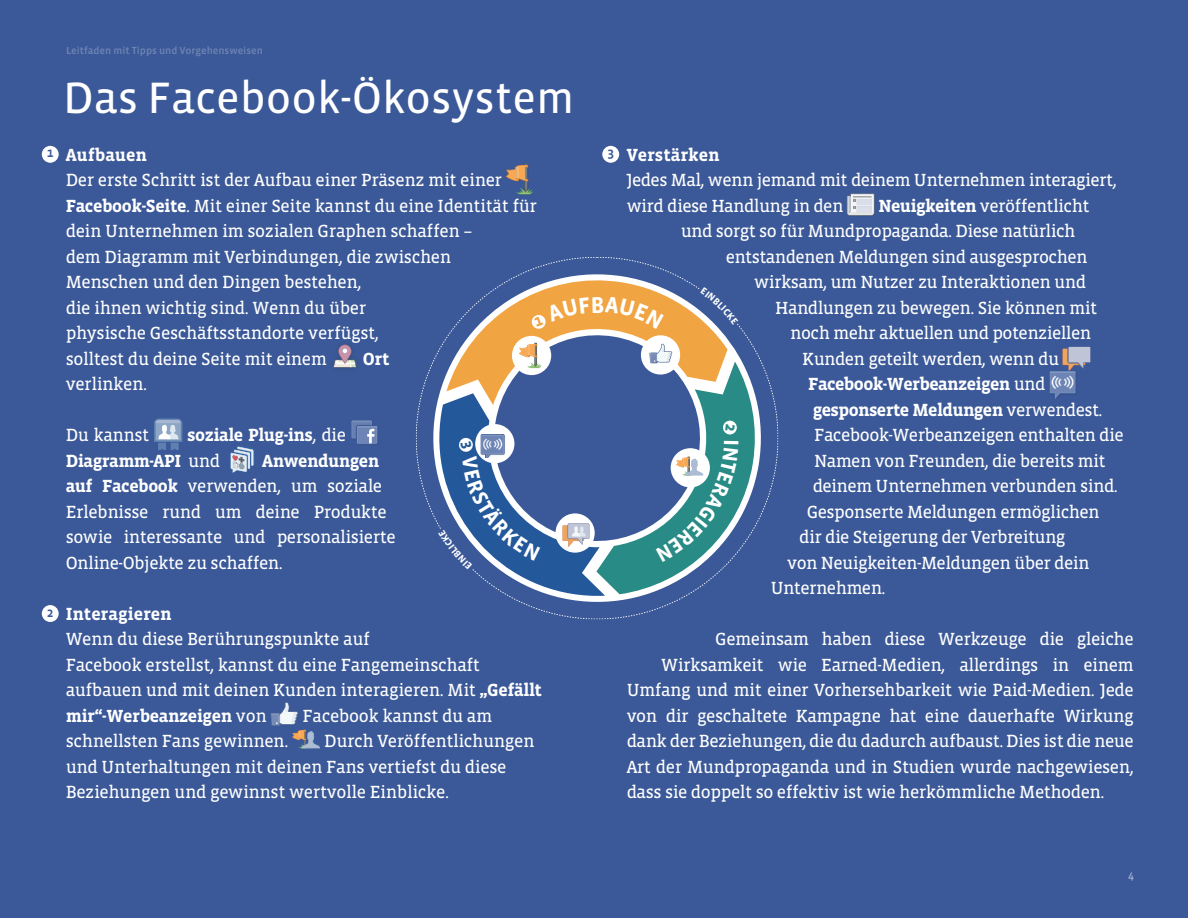
<style>
.page{position:relative;width:1188px;height:918px;background:#3b5998}
.page>*{position:absolute;margin:0;border:0;box-sizing:border-box;transform-origin:0 0}
.Title_reversed{font:45px "Vista Sans OT";color:#fff}
.Intro_reversed{font:18px/25.5px "Vista Slab";letter-spacing:-.025em;color:#fff}
.Intro_reversed-2{font:700 18px/25.5px "Vista Slab";letter-spacing:-.03em;color:#fff}
.Case_studies{font:500 13.5px "Vista Sans OT";color:#3b5998}
.t1{font:12px "Vista Sans OT";color:#b9c2db}
.t2{font:500 10.5px "Vista Sans OT";color:#6d84b4}
.s1{font-weight:700}
.s2{font-weight:400}
</style>
<div class="page">
<svg style="left:506px;top:164px;width:27px;height:31px"></svg>
<svg style="left:333px;top:345px;width:24px;height:23px"></svg>
<svg style="left:154px;top:418px;width:28px;height:32px"></svg>
<svg style="left:351px;top:420px;width:27px;height:24px"></svg>
<svg style="left:230px;top:446px;width:24px;height:27px"></svg>
<svg style="left:270px;top:702px;width:50px;height:47px"></svg>
<svg style="left:847px;top:194px;width:28px;height:22px"></svg>
<svg style="left:1049px;top:347px;width:42px;height:52px"></svg>
<svg style="left:421px;top:262px;width:352px;height:352px"></svg>
<div style="left:42px;top:146px;width:17px;height:17px;background:#fff;border-radius:50%"></div>
<div style="left:42px;top:605px;width:17px;height:17px;background:#fff;border-radius:50%"></div>
<div style="left:602px;top:146px;width:17px;height:17px;background:#fff;border-radius:50%"></div>
<svg style="left:427px;top:270px;width:332px;height:326px"></svg>
<p class="Case_studies" style="left:47px;top:146px;width:8px">1</p>
<p class="Case_studies" style="left:47px;top:605px;width:8px">2</p>
<p class="t2" style="left:66px;top:45px;width:198px">Leitfaden mit Tipps und Vorgehensweisen</p>
<p class="Title_reversed" style="left:63px;top:74px;width:513px">Das Facebook-Ökosystem</p>
<p class="Intro_reversed" style="left:66px;top:143px;width:473px"><span class="s1">Aufbauen<br></span>Der erste Schritt ist der Aufbau einer Präsenz mit einer <span class="s1">Facebook-Seite</span>. Mit einer Seite kannst du eine Identität für dein Unternehmen im sozialen Graphen schaffen –<br>dem Diagramm mit Verbindungen, die zwischen Menschen und den Dingen bestehen,<br>die ihnen wichtig sind. Wenn du über<br>physische Geschäftsstandorte verfügst,<br>solltest du deine Seite mit einem</p>
<p class="Intro_reversed-2" style="left:363px;top:347px;width:28px">Ort</p>
<p class="Intro_reversed" style="left:66px;top:372px;width:83px">verlinken.</p>
<p class="Intro_reversed" style="left:66px;top:423px;width:85px">Du kannst</p>
<p class="Intro_reversed-2" style="left:66px;top:423px;width:282px;text-indent:122px">soziale Plug-ins<span class="s2">, die<br></span>Diagramm-API <span class="s2">und</span></p>
<p class="Intro_reversed" style="left:66px;top:449px;width:331px;text-indent:196px"><span class="s1">Anwendungen auf Facebook</span> verwenden, um soziale<br>Erlebnisse rund um deine Produkte sowie interessante und personalisierte<br>Online-Objekte zu schaffen.</p>
<p class="Intro_reversed" style="left:66px;top:602px;width:478px"><span class="s1">Interagieren<br></span>Wenn du diese Berührungspunkte auf<br>Facebook erstellst, kannst du eine Fangemeinschaft aufbauen und mit deinen Kunden interagieren. Mit <span class="s1">„Gefällt mir“-Werbeanzeigen</span> von</p>
<p class="Intro_reversed" style="left:303px;top:704px;width:191px">Facebook kannst du am</p>
<p class="Intro_reversed" style="left:66px;top:729px;width:224px">schnellsten Fans gewinnen.</p>
<p class="Intro_reversed" style="left:66px;top:729px;width:470px;text-indent:258px">Durch Veröffentlichungen und Unterhaltungen mit deinen Fans vertiefst du diese<br>Beziehungen und gewinnst wertvolle Einblicke.</p>
<p class="Case_studies" style="left:607px;top:146px;width:8px">3</p>
<p class="Intro_reversed" style="left:627px;top:143px;width:491px"><span class="s1">Verstärken<br></span>Jedes Mal, wenn jemand mit deinem Unternehmen interagiert, wird diese Handlung in den</p>
<p class="Intro_reversed" style="left:879px;top:194px;width:213px"><span class="s1">Neuigkeiten</span> veröffentlicht</p>
<p class="Intro_reversed" style="left:681px;top:219px;width:396px">und sorgt so für Mundpropaganda. Diese natürlich</p>
<p class="Intro_reversed" style="left:726px;top:245px;width:363px">entstandenen Meldungen sind ausgesprochen</p>
<p class="Intro_reversed" style="left:754px;top:270px;width:333px">wirksam, um Nutzer zu Interaktionen und</p>
<p class="Intro_reversed" style="left:775px;top:296px;width:324px">Handlungen zu bewegen. Sie können mit</p>
<p class="Intro_reversed" style="left:790px;top:321px;width:303px">noch mehr aktuellen und potenziellen</p>
<p class="Intro_reversed" style="left:802px;top:347px;width:258px">Kunden geteilt werden, wenn du</p>
<p class="Intro_reversed-2" style="left:808px;top:372px;width:239px">Facebook-Werbeanzeigen <span class="s2">und</span></p>
<p class="Intro_reversed-2" style="left:813px;top:398px;width:291px">gesponserte Meldungen <span class="s2">verwendest.</span></p>
<p class="Intro_reversed" style="left:814px;top:423px;width:311px">Facebook-Werbeanzeigen enthalten die</p>
<p class="Intro_reversed" style="left:814px;top:449px;width:293px">Namen von Freunden, die bereits mit</p>
<p class="Intro_reversed" style="left:813px;top:474px;width:307px">deinem Unternehmen verbunden sind.</p>
<p class="Intro_reversed" style="left:807px;top:500px;width:295px">Gesponserte Meldungen ermöglichen</p>
<p class="Intro_reversed" style="left:799px;top:525px;width:268px">dir die Steigerung der Verbreitung</p>
<p class="Intro_reversed" style="left:787px;top:551px;width:304px">von Neuigkeiten-Meldungen über dein</p>
<p class="Intro_reversed" style="left:771px;top:576px;width:116px">Unternehmen.</p>
<p class="Intro_reversed" style="left:715px;top:627px;width:420px">Gemeinsam haben diese Werkzeuge die gleiche</p>
<p class="Intro_reversed" style="left:661px;top:653px;width:474px">Wirksamkeit wie Earned-Medien, allerdings in einem</p>
<p class="Intro_reversed" style="left:627px;top:678px;width:509px">Umfang und mit einer Vorhersehbarkeit wie Paid-Medien. Jede</p>
<p class="Intro_reversed" style="left:627px;top:704px;width:509px">von dir geschaltete Kampagne hat eine dauerhafte Wirkung</p>
<p class="Intro_reversed" style="left:627px;top:729px;width:509px">dank der Beziehungen, die du dadurch aufbaust. Dies ist die neue</p>
<p class="Intro_reversed" style="left:627px;top:755px;width:509px">Art der Mundpropaganda und in Studien wurde nachgewiesen,</p>
<p class="Intro_reversed" style="left:627px;top:780px;width:479px">dass sie doppelt so effektiv ist wie herkömmliche Methoden.</p>
<p class="t1" style="left:1128px;top:869px;width:7px">4</p>
</div>
